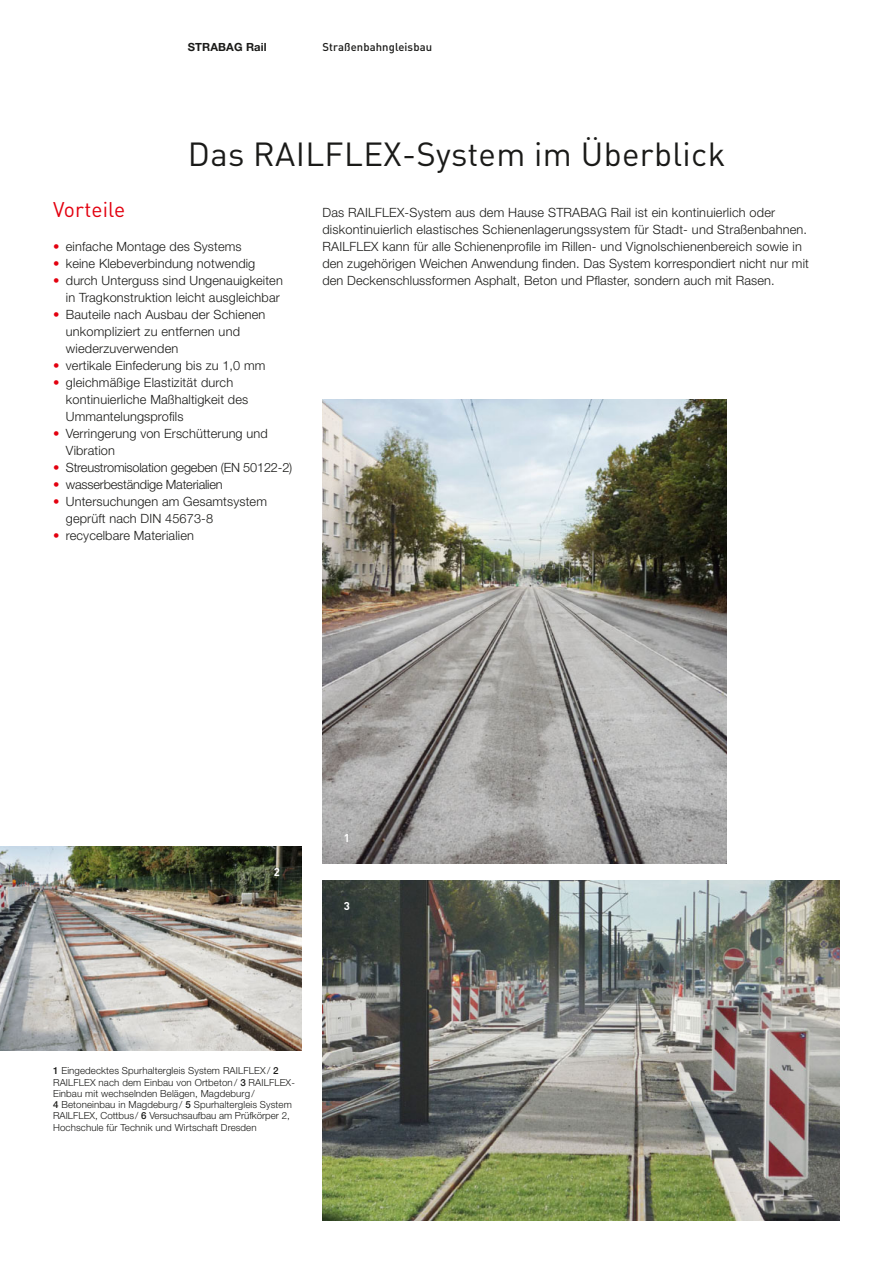
<style>
.page{position:relative;width:893px;height:1263px;background:#fff}
.page>*{position:absolute;margin:0;border:0;box-sizing:border-box;transform-origin:0 0}
.t1{font:33px "DIN Pro";letter-spacing:.01em;color:#1a1a18}
.t2{font:21px "DIN Pro";letter-spacing:.01em;color:#e3000f}
.t3{font:300 12.75px/17px "Helvetica Neue LT Pro";letter-spacing:.01em;color:#1a1a18}
.t4{font:300 12.75px "Helvetica Neue LT Pro";letter-spacing:-.015em;color:#1a1a18}
.t5{font:500 11.25px "DIN Pro";letter-spacing:.01em;color:#1a1a18}
.t6{font:700 11.25px "Helvetica Neue LT Pro";letter-spacing:.01em;color:#1a1a18}
.t7{font:700 11.25px "DIN Pro";color:#fff}
.t8{font:300 9.75px/11.2px "Helvetica Neue LT Pro";letter-spacing:.01em;color:#1a1a18}
.s1{color:#e3000f}
.s2{font-weight:500}
</style>
<div class="page">
<img style="left:322px;top:880px;width:518px;height:340px">
<img style="left:0;top:846px;width:301px;height:204px">
<img style="left:322px;top:399px;width:404px;height:464px">
<p class="t6" style="left:188px;top:40px;width:80px">STRABAG Rail</p>
<p class="t5" style="left:322px;top:39px;width:111px">Straßenbahngleisbau</p>
<h1 class="t1" style="left:188px;top:131px;width:539px">Das RAILFLEX-System im Überblick</h1>
<h2 class="t2" style="left:53px;top:195px;width:74px">Vorteile</h2>
<p class="t3" style="left:53px;top:238px;width:190px"><span class="s1">•</span> einfache Montage des Systems</p>
<p class="t3" style="left:53px;top:255px;width:204px"><span class="s1">•</span> keine Klebeverbindung notwendig</p>
<p class="t3" style="left:53px;top:272px;width:231px;text-align:right"><span class="s1">•</span> durch Unterguss sind Ungenauigkeiten in Tragkonstruktion leicht ausgleichbar</p>
<p class="t3" style="left:66px;top:306px;width:201px;text-indent:-13px"><span class="s1">•</span> Bauteile nach Ausbau der Schienen unkompliziert zu entfernen und wiederzuverwenden</p>
<p class="t3" style="left:53px;top:357px;width:214px"><span class="s1">•</span> vertikale Einfederung bis zu 1,0 mm</p>
<p class="t3" style="left:66px;top:374px;width:184px;text-indent:-13px"><span class="s1">•</span> gleichmäßige Elastizität durch kontinuierliche Maßhaltigkeit des<br>Ummantelungsprofils</p>
<p class="t3" style="left:66px;top:425px;width:203px;text-indent:-13px"><span class="s1">•</span> Verringerung von Erschütterung und<br>Vibration</p>
<p class="t4" style="left:53px;top:460px;width:241px"><span class="s1">•</span> Streustromisolation gegeben (EN 50122-2)</p>
<p class="t4" style="left:53px;top:477px;width:171px"><span class="s1">•</span> wasserbeständige Materialien</p>
<p class="t3" style="left:66px;top:493px;width:203px;text-indent:-13px"><span class="s1">•</span> Untersuchungen am Gesamtsystem geprüft nach DIN 45673-8</p>
<p class="t3" style="left:53px;top:527px;width:142px"><span class="s1">•</span> recycelbare Materialien</p>
<p class="t3" style="left:322px;top:204px;width:488px">Das RAILFLEX-System aus dem Hause STRABAG Rail ist ein kontinuierlich oder diskontinuierlich elastisches Schienenlagerungssystem für Stadt- und Straßenbahnen.<br>RAILFLEX kann für alle Schienenprofile im Rillen- und Vignolschienenbereich sowie in den zugehörigen Weichen Anwendung finden. Das System korrespondiert nicht nur mit den Deckenschlussformen Asphalt, Beton und Pflaster, sondern auch mit Rasen.</p>
<p class="t7" style="left:274px;top:864px;width:8px">2</p>
<p class="t7" style="left:344px;top:830px;width:8px">1</p>
<p class="t7" style="left:344px;top:898px;width:8px">3</p>
<p class="t8" style="left:53px;top:1065px;width:243px"><span class="s2">1</span> Eingedecktes Spurhaltergleis System RAILFLEX / <span class="s2">2<br></span>RAILFLEX nach dem Einbau von Ortbeton / <span class="s2">3</span> RAILFLEX-Einbau mit wechselnden Belägen, Magdeburg /<br><span class="s2">4</span> Betoneinbau in Magdeburg / <span class="s2">5</span> Spurhaltergleis System RAILFLEX, Cottbus / <span class="s2">6</span> Versuchsaufbau am Prüfkörper 2, Hochschule für Technik und Wirtschaft Dresden</p>
</div>
